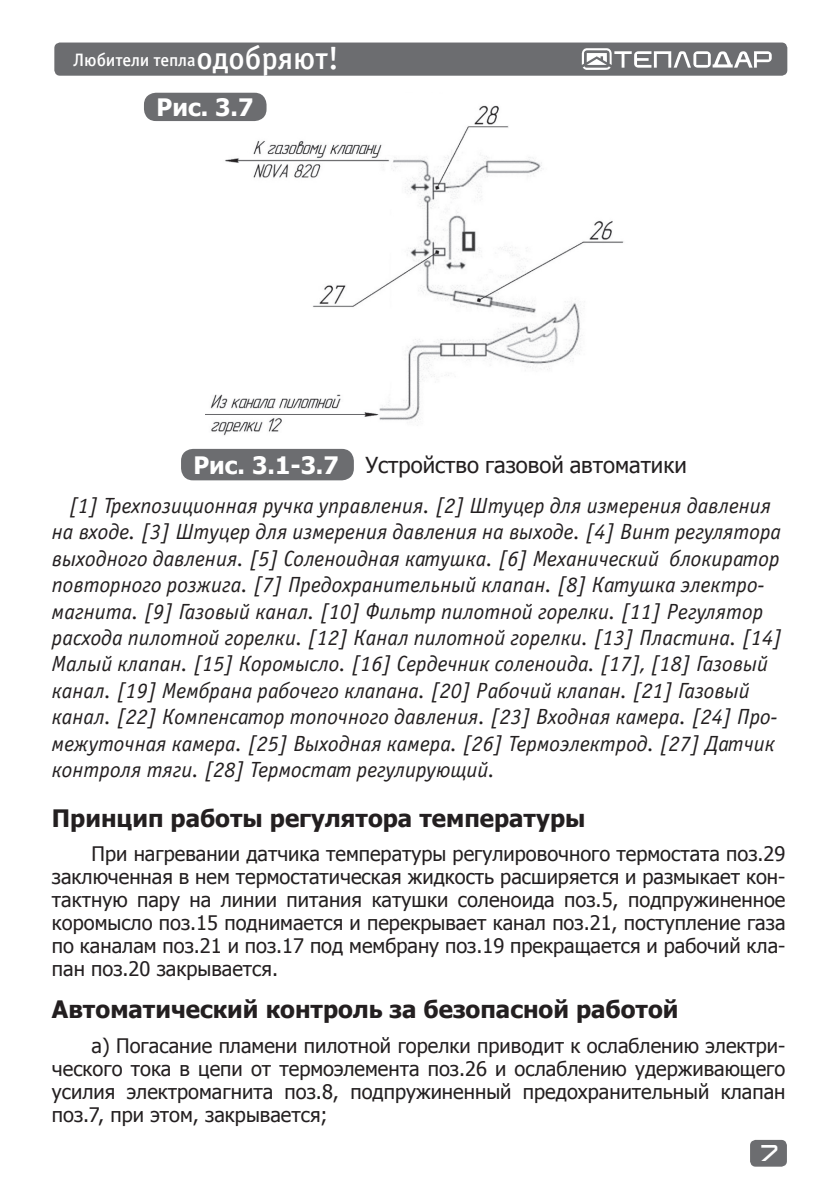
<style>
.page{position:relative;width:840px;height:1191px;background:#fff}
.page>*{position:absolute;margin:0;border:0;box-sizing:border-box;transform-origin:0 0}
.t1{font:700 24px "Tahoma";color:#231f20}
.t2{font:700 24px "Tahoma";color:#fff}
.t3{font:italic 22px/26.4px "Officina Sans Book C";color:#231f20}
.t4{font:22px "Tahoma";color:#231f20}
.t5{font:20px/23px "Tahoma";color:#231f20;text-align:justify}
.t6{font:18px "Officina Sans Medium C";letter-spacing:-.005em;color:#fff}
.t7{font:16px "teplodar";color:#fff}
.s1{font-size:32px}
.s2{font-weight:700;font-size:24px;color:#fff}
</style>
<div class="page">
<div style="left:749px;top:1139px;width:37px;height:27px;background:#6c6d70;border-radius:6px"></div>
<div style="left:54px;top:43px;width:732px;height:33px;background:#6c6d70;border-radius:6px"></div>
<svg style="left:581px;top:48px;width:190px;height:22px"></svg>
<div style="left:181px;top:449px;width:172px;height:31px;background:#6c6d70;border-radius:12px"></div>
<img style="left:205px;top:93px;width:419px;height:343px">
<div style="left:144px;top:93px;width:122px;height:28px;background:#6c6d70;border-radius:12px"></div>
<p class="t6" style="left:73px;top:50px;width:267px">Любители тепла<span class="s1">одобряют!</span></p>
<p class="t2" style="left:156px;top:90px;width:98px">Рис. 3.7</p>
<p class="t4" style="left:193px;top:450px;width:494px"><span class="s2">Рис. 3.1-3.7</span> Устройство газовой автоматики</p>
<p class="t3" style="left:52px;top:493px;width:731px;text-indent:17px">[1] Трехпозиционная ручка управления. [2] Штуцер для измерения давления на входе. [3] Штуцер для измерения давления на выходе. [4] Винт регулятора выходного давления. [5] Соленоидная катушка. [6] Механический блокиратор повторного розжига. [7] Предохранительный клапан. [8] Катушка электро&shy;магнита. [9] Газовый канал. [10] Фильтр пилотной горелки. [11] Регулятор расхода пилотной горелки. [12] Канал пилотной горелки. [13] Пластина. [14] Малый клапан. [15] Коромысло. [16] Сердечник соленоида. [17], [18] Газовый канал. [19] Мембрана рабочего клапана. [20] Рабочий клапан. [21] Газовый канал. [22] Компенсатор топочного давления. [23] Входная камера. [24] Про&shy;межуточная камера. [25] Выходная камера. [26] Термоэлектрод. [27] Датчик контроля тяги. [28] Термостат регулирующий.</p>
<p class="t1" style="left:52px;top:801px;width:534px">Принцип работы регулятора температуры</p>
<p class="t5" style="left:52px;top:841px;width:734px;text-indent:40px">При нагревании датчика температуры регулировочного термостата поз.29 заключенная в нем термостатическая жидкость расширяется и размыкает кон&shy;тактную пару на линии питания катушки соленоида поз.5, подпружиненное коромысло поз.15 поднимается и перекрывает канал поз.21, поступление газа по каналам поз.21 и поз.17 под мембрану поз.19 прекращается и рабочий кла&shy;пан поз.20 закрывается.</p>
<p class="t1" style="left:52px;top:992px;width:627px">Автоматический контроль за безопасной работой</p>
<p class="t5" style="left:52px;top:1033px;width:734px;text-indent:40px">а) Погасание пламени пилотной горелки приводит к ослаблению электри&shy;ческого тока в цепи от термоэлемента поз.26 и ослаблению удерживающего усилия электромагнита поз.8, подпружиненный предохранительный клапан поз.7, при этом, закрывается;</p>
<p class="t7" style="left:761px;top:1146px;width:18px">7</p>
</div>
